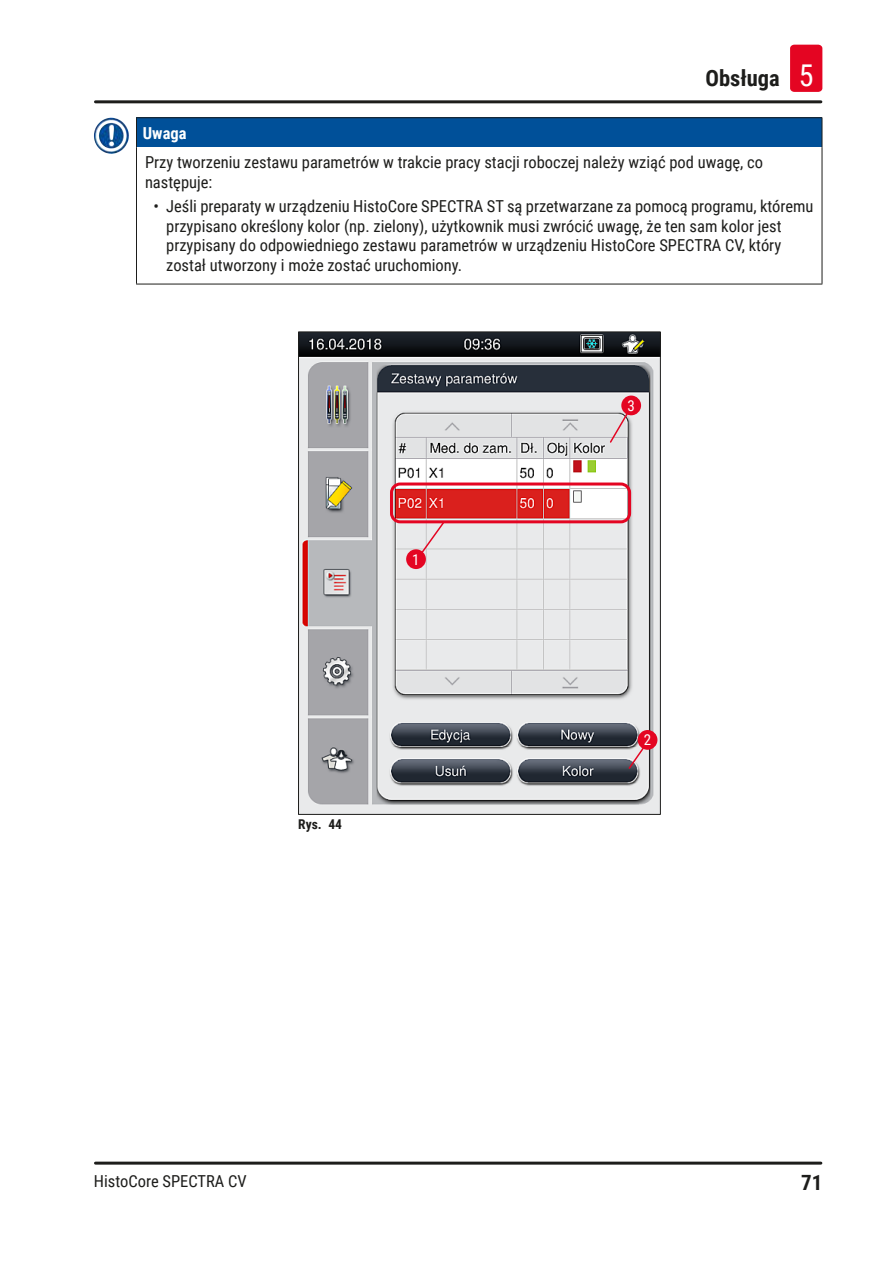
<style>
.page{position:relative;width:893px;height:1263px;background:#fff}
.page>*{position:absolute;margin:0;border:0;box-sizing:border-box;transform-origin:0 0}
.t1{font:700 22.5px "Roboto Condensed";color:#1d1d1b}
.t2{font:700 21px "Roboto Condensed";color:#1d1d1b}
.Source_of_danger{font:16.5px/19.8px "Roboto Condensed";color:#1d1d1b}
.Signalword__no_use_a{font:700 16.5px "Roboto Condensed";color:#fff}
.t3{font:15px "Roboto Condensed";color:#fff}
.t4{font:700 13.5px "Roboto Condensed";color:#1d1d1b}
.s1{font-weight:400;font-size:30px;color:#fff}
</style>
<div class="page">
<hr style="left:95px;top:100px;width:726px;height:3px;background:#1d1d1b">
<hr style="left:95px;top:1161px;width:726px;height:3px;background:#1d1d1b">
<div style="left:790px;top:45px;width:32px;height:47px;background:#e40522;border-radius:4px"></div>
<div style="left:136px;top:118px;width:686px;height:30px;background:#005099"></div>
<hr style="left:136px;top:118px;width:1px;height:30px;background:#1d1d1b">
<hr style="left:136px;top:148px;width:1px;height:136px;background:#1d1d1b">
<hr style="left:822px;top:148px;width:1px;height:136px;background:#1d1d1b">
<hr style="left:136px;top:284px;width:686px;height:1px;background:#1d1d1b">
<hr style="left:136px;top:117px;width:686px;height:1px;background:#1d1d1b">
<hr style="left:822px;top:118px;width:1px;height:30px;background:#1d1d1b">
<img style="left:94px;top:118px;width:26px;height:36px">
<img style="left:300px;top:333px;width:359px;height:480px">
<div style="left:406px;top:549px;width:20px;height:20px;background:#e40522;border-radius:50%"></div>
<div style="left:638px;top:730px;width:19px;height:20px;background:#e40522;border-radius:50%"></div>
<div style="left:621px;top:396px;width:20px;height:19px;background:#e40522;border-radius:50%"></div>
<div style="left:390px;top:482px;width:241px;height:41px;border:3px solid #e40522;border-radius:9px"></div>
<svg style="left:420px;top:520px;width:26px;height:35px"></svg>
<svg style="left:608px;top:412px;width:21px;height:32px"></svg>
<svg style="left:627px;top:745px;width:19px;height:25px"></svg>
<h1 class="t1" style="left:705px;top:63px;width:110px">Obsługa <span class="s1">5</span></h1>
<p class="Signalword__no_use_a" style="left:143px;top:122px;width:45px">Uwaga</p>
<p class="Source_of_danger" style="left:145px;top:152px;width:620px">Przy tworzeniu zestawu parametrów w trakcie pracy stacji roboczej należy wziąć pod uwagę, co następuje:</p>
<p class="Source_of_danger" style="left:166px;top:195px;width:649px;text-indent:-13px">• Jeśli preparaty w urządzeniu HistoCore SPECTRA ST są przetwarzane za pomocą programu, któremu przypisano określony kolor (np. zielony), użytkownik musi zwrócić uwagę, że ten sam kolor jest przypisany do odpowiedniego zestawu parametrów w urządzeniu HistoCore SPECTRA CV, który został utworzony i może zostać uruchomiony.</p>
<p class="t3" style="left:412px;top:549px;width:9px">1</p>
<p class="t4" style="left:298px;top:814px;width:45px">Rys. 44</p>
<p class="t3" style="left:627px;top:395px;width:9px">3</p>
<p class="t3" style="left:644px;top:729px;width:9px">2</p>
<p class="Source_of_danger" style="left:94px;top:1170px;width:154px">HistoCore SPECTRA CV</p>
<p class="t2" style="left:801px;top:1168px;width:23px">71</p>
</div>
